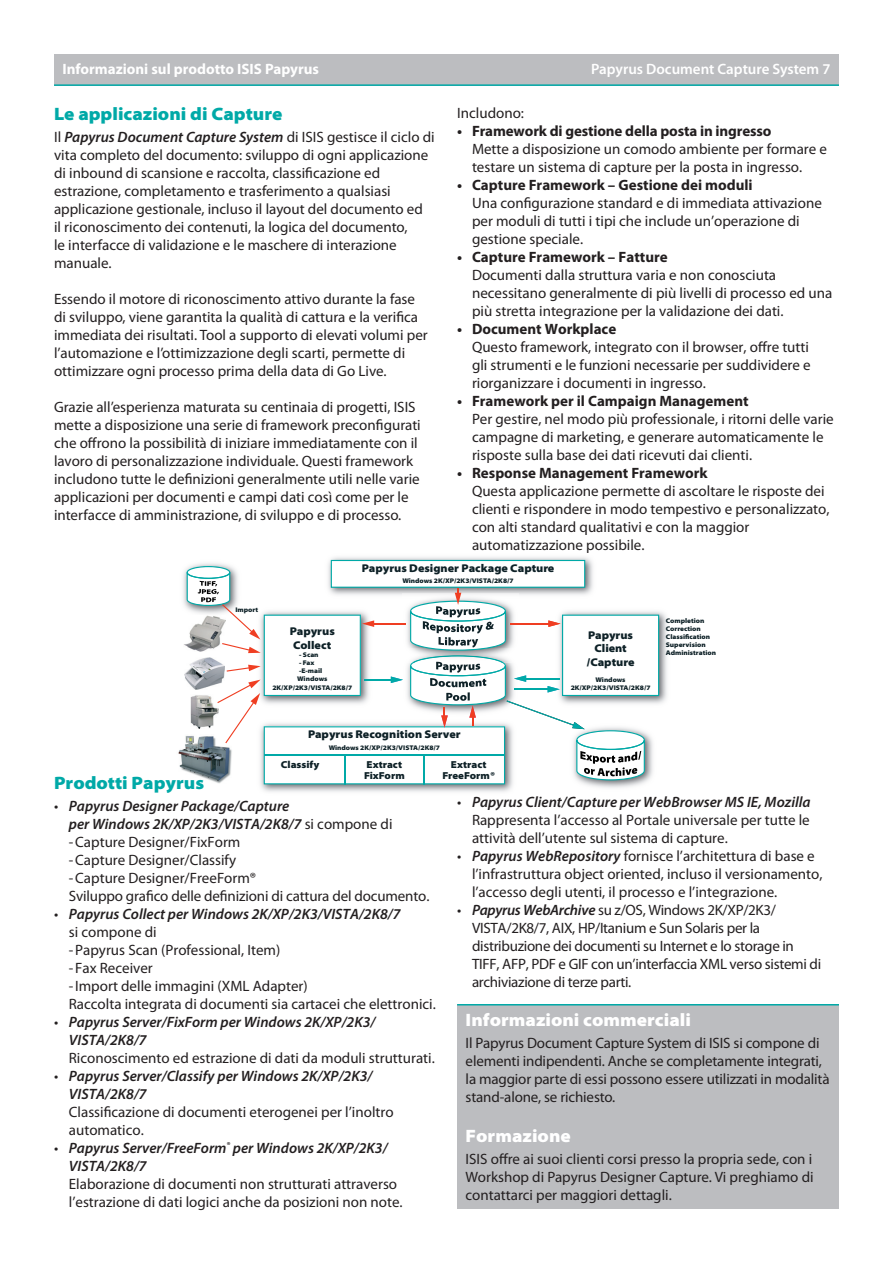
<style>
.page{position:relative;width:893px;height:1263px;background:#fff}
.page>*{position:absolute;margin:0;border:0;box-sizing:border-box;transform-origin:0 0}
.Paragraph_Header{font:900 semi-expanded 18px "Myriad Pro";color:#00a9a7}
.Order_Info__Header{font:900 semi-expanded 18px "Myriad Pro";color:#fff}
.Paragraph_bullet_lis{font:15px/18px "Myriad Pro";color:#231f20}
.Paragraph_text{font:15px/18px "Myriad Pro";color:#231f20}
.Paragraph_bullet_lis-2{font:italic 600 15px/18px "Myriad Pro";color:#231f20}
.Paragraph_bullet_lis-3{font:15px/18px "Myriad Pro";letter-spacing:-.02em;color:#231f20}
.Paragraph_bullet_lis-4{font:700 15px "Myriad Pro";color:#231f20}
.t1{font:700 15px "Myriad Pro";color:#fff}
.p2_Headline{font:600 15px "Myriad Pro";color:#fff}
.t2{font:900 semi-expanded 11.25px/13.5px "Myriad Pro";color:#0e2127;text-align:center}
.t3{font:900 semi-expanded 10.2px/11.2px "Myriad Pro";color:#0e2127}
.t4{font:900 semi-expanded 6.75px/8.1px "Myriad Pro";color:#0e2127;text-align:center}
.s1{font-weight:600;font-style:italic}
.s2{font-weight:400;font-style:normal}
</style>
<div class="page">
<div style="left:54px;top:54px;width:785px;height:32px;background:#bcbdc0"></div>
<hr style="left:54px;top:84px;width:785px;height:2px;background:#00a9a7">
<img style="left:260px;top:784px;width:253px;height:8px">
<img style="left:659px;top:611px;width:8px;height:93px">
<img style="left:183px;top:568px;width:4px;height:40px">
<img style="left:178px;top:736px;width:9px;height:36px">
<img style="left:185px;top:672px;width:2px;height:9px">
<svg style="left:187px;top:560px;width:472px;height:224px"></svg>
<div style="left:457px;top:1004px;width:382px;height:205px;background:#bcbdc0"></div>
<hr style="left:457px;top:1004px;width:382px;height:1px;background:#00a9a7">
<p class="t1" style="left:63px;top:60px;width:258px">Informazioni sul prodotto ISIS Papyrus</p>
<p class="Paragraph_Header" style="left:54px;top:103px;width:230px">Le applicazioni di Capture</p>
<p class="Paragraph_text" style="left:54px;top:128px;width:382px">Il <span class="s1">Papyrus Document Capture System</span> di ISIS gestisce il ciclo di vita completo del documento: sviluppo di ogni applicazione di inbound di scansione e raccolta, classificazione ed estrazione, completamento e trasferimento a qualsiasi applicazione gestionale, incluso il layout del documento ed<br>il riconoscimento dei contenuti, la logica del documento,<br>le interfacce di validazione e le maschere di interazione manuale.</p>
<p class="Paragraph_text" style="left:54px;top:290px;width:375px">Essendo il motore di riconoscimento attivo durante la fase di sviluppo, viene garantita la qualità di cattura e la verifica immediata dei risultati. Tool a supporto di elevati volumi per l’automazione e l’ottimizzazione degli scarti, permette di ottimizzare ogni processo prima della data di Go Live.</p>
<p class="Paragraph_text" style="left:54px;top:398px;width:368px">Grazie all’esperienza maturata su centinaia di progetti, ISIS mette a disposizione una serie di framework preconfigurati che offrono la possibilità di iniziare immediatamente con il lavoro di personalizzazione individuale. Questi framework includono tutte le definizioni generalmente utili nelle varie applicazioni per documenti e campi dati così come per le interfacce di amministrazione, di sviluppo e di processo.</p>
<p class="p2_Headline" style="left:591px;top:60px;width:241px">Papyrus Document Capture System 7</p>
<p class="Paragraph_text" style="left:457px;top:104px;width:68px">Includono:</p>
<p class="Paragraph_bullet_lis-4" style="left:457px;top:122px;width:316px">• Framework di gestione della posta in ingresso</p>
<p class="Paragraph_bullet_lis" style="left:472px;top:140px;width:357px">Mette a disposizione un comodo ambiente per formare e testare un sistema di capture per la posta in ingresso.</p>
<p class="Paragraph_bullet_lis-4" style="left:457px;top:176px;width:297px">• Capture Framework – Gestione dei moduli</p>
<p class="Paragraph_bullet_lis" style="left:472px;top:194px;width:351px">Una configurazione standard e di immediata attivazione per moduli di tutti i tipi che include un’operazione di gestione speciale.</p>
<p class="Paragraph_bullet_lis-4" style="left:457px;top:248px;width:212px">• Capture Framework – Fatture</p>
<p class="Paragraph_bullet_lis" style="left:472px;top:266px;width:362px">Documenti dalla struttura varia e non conosciuta necessitano generalmente di più livelli di processo ed una più stretta integrazione per la validazione dei dati.</p>
<p class="Paragraph_bullet_lis-4" style="left:457px;top:320px;width:161px">• Document Workplace</p>
<p class="Paragraph_bullet_lis" style="left:472px;top:338px;width:340px;text-align:justify">Questo framework, integrato con il browser, offre tutti gli strumenti e le funzioni necessarie per suddividere e riorganizzare i documenti in ingresso.</p>
<p class="Paragraph_bullet_lis-4" style="left:457px;top:392px;width:293px">• Framework per il Campaign Management</p>
<p class="Paragraph_bullet_lis" style="left:472px;top:410px;width:363px">Per gestire, nel modo più professionale, i ritorni delle varie campagne di marketing, e generare automaticamente le risposte sulla base dei dati ricevuti dai clienti.</p>
<p class="Paragraph_bullet_lis-4" style="left:457px;top:464px;width:252px">• Response Management Framework</p>
<p class="Paragraph_bullet_lis" style="left:472px;top:482px;width:359px">Questa applicazione permette di ascoltare le risposte dei clienti e rispondere in modo tempestivo e personalizzato, con alti standard qualitativi e con la maggior automatizzazione possibile.</p>
<p class="t4" style="left:235px;top:605px;width:24px">Import</p>
<p class="t2" style="left:362px;top:561px;width:194px">Papyrus Designer Package Capture</p>
<p class="t4" style="left:402px;top:577px;width:113px">Windows 2K/XP/2K3/VISTA/2K8/7</p>
<p class="t2" style="left:290px;top:625px;width:47px">Papyrus<br>Collect</p>
<p class="t4" style="left:299px;top:651px;width:21px">- Scan</p>
<p class="t4" style="left:299px;top:659px;width:17px">- Fax</p>
<p class="t4" style="left:299px;top:667px;width:25px">-E-mail</p>
<p class="t4" style="left:297px;top:675px;width:32px">Windows</p>
<p class="t4" style="left:272px;top:683px;width:81px">2K/XP/2K3/VISTA/2K8/7</p>
<p class="t2" style="left:308px;top:728px;width:154px">Papyrus Recognition Server</p>
<p class="t4" style="left:329px;top:743px;width:113px">Windows 2K/XP/2K3/VISTA/2K8/7</p>
<p class="t2" style="left:587px;top:628px;width:50px">Papyrus<br>Client /Capture</p>
<p class="t4" style="left:571px;top:676px;width:81px">Windows<br>2K/XP/2K3/VISTA/2K8/7</p>
<p class="t4" style="left:666px;top:616px;width:52px;text-align:left">Completion<br>Correction<br>Classification<br>Supervision<br>Administration</p>
<p class="t3" style="left:281px;top:759px;width:40px">Classify</p>
<p class="t3" style="left:364px;top:759px;width:42px">Extract<br>FixForm</p>
<p class="t3" style="left:442px;top:759px;width:54px;text-align:center">Extract<br>FreeForm®</p>
<p class="Paragraph_Header" style="left:54px;top:773px;width:152px">Prodotti Papyrus</p>
<p class="Paragraph_bullet_lis-2" style="left:69px;top:797px;width:325px;text-indent:-15px"><span class="s2">•</span> Papyrus Designer Package/Capture<br>per Windows 2K/XP/2K3/VISTA/2K8/7 <span class="s2">si compone di</span></p>
<p class="Paragraph_bullet_lis" style="left:69px;top:834px;width:173px">-Capture Designer/FixForm</p>
<p class="Paragraph_bullet_lis" style="left:69px;top:852px;width:169px">-Capture Designer/Classify</p>
<p class="Paragraph_bullet_lis" style="left:69px;top:870px;width:189px">-Capture Designer/FreeForm®</p>
<p class="Paragraph_bullet_lis" style="left:69px;top:888px;width:362px">Sviluppo grafico delle definizioni di cattura del documento.</p>
<p class="Paragraph_bullet_lis-2" style="left:69px;top:905px;width:333px;text-indent:-15px"><span class="s2">•</span> Papyrus Collect per Windows 2K/XP/2K3/VISTA/2K8/7 <span class="s2">si compone di</span></p>
<p class="Paragraph_bullet_lis" style="left:69px;top:942px;width:213px">-Papyrus Scan (Professional, Item)</p>
<p class="Paragraph_bullet_lis" style="left:69px;top:960px;width:85px">-Fax Receiver</p>
<p class="Paragraph_bullet_lis" style="left:69px;top:978px;width:240px">-Import delle immagini (XML Adapter)</p>
<p class="Paragraph_bullet_lis" style="left:69px;top:996px;width:368px">Raccolta integrata di documenti sia cartacei che elettronici.</p>
<p class="Paragraph_bullet_lis-2" style="left:69px;top:1013px;width:308px;text-indent:-15px"><span class="s2">•</span> Papyrus Server/FixForm per Windows 2K/XP/2K3/<br>VISTA/2K8/7</p>
<p class="Paragraph_bullet_lis" style="left:69px;top:1050px;width:367px">Riconoscimento ed estrazione di dati da moduli strutturati.</p>
<p class="Paragraph_bullet_lis-2" style="left:69px;top:1067px;width:305px;text-indent:-15px"><span class="s2">•</span> Papyrus Server/Classify per Windows 2K/XP/2K3/<br>VISTA/2K8/7</p>
<p class="Paragraph_bullet_lis" style="left:69px;top:1104px;width:326px">Classificazione di documenti eterogenei per l’inoltro automatico.</p>
<p class="Paragraph_bullet_lis-2" style="left:69px;top:1139px;width:320px;text-indent:-15px"><span class="s2">•</span> Papyrus Server/FreeForm<sup>®</sup> per Windows 2K/XP/2K3/<br>VISTA/2K8/7</p>
<p class="Paragraph_bullet_lis" style="left:69px;top:1176px;width:335px">Elaborazione di documenti non strutturati attraverso l’estrazione di dati logici anche da posizioni non note.</p>
<p class="Paragraph_bullet_lis-2" style="left:457px;top:793px;width:355px"><span class="s2">•</span> Papyrus Client/Capture per WebBrowser MS IE, Mozilla</p>
<p class="Paragraph_bullet_lis" style="left:472px;top:811px;width:339px">Rappresenta l’accesso al Portale universale per tutte le attività dell’utente sul sistema di capture.</p>
<p class="Paragraph_bullet_lis" style="left:472px;top:847px;width:352px;text-indent:-15px">• <span class="s1">Papyrus WebRepository</span> fornisce l’architettura di base e l’infrastruttura object oriented, incluso il versionamento, l’accesso degli utenti, il processo e l’integrazione.</p>
<p class="Paragraph_bullet_lis-3" style="left:472px;top:901px;width:351px;text-indent:-15px">• <span class="s1">Papyrus WebArchive</span> su z/OS, Windows 2K/XP/2K3/ VISTA/2K8/7, AIX, HP/Itanium e Sun Solaris per la distribuzione dei documenti su Internet e lo storage in TIFF, AFP, PDF e GIF con un’interfaccia XML verso sistemi di archiviazione di terze parti.</p>
<p class="Order_Info__Header" style="left:466px;top:1009px;width:227px">Informazioni commerciali</p>
<p class="Paragraph_text" style="left:466px;top:1034px;width:366px">Il Papyrus Document Capture System di ISIS si compone di elementi indipendenti. Anche se completamente integrati, la maggior parte di essi possono essere utilizzati in modalità stand-alone, se richiesto.</p>
<p class="Order_Info__Header" style="left:466px;top:1125px;width:107px">Formazione</p>
<p class="Paragraph_text" style="left:466px;top:1150px;width:350px;text-align:justify">ISIS offre ai suoi clienti corsi presso la propria sede, con i Workshop di Papyrus Designer Capture. Vi preghiamo di contattarci per maggiori dettagli.</p>
</div>
